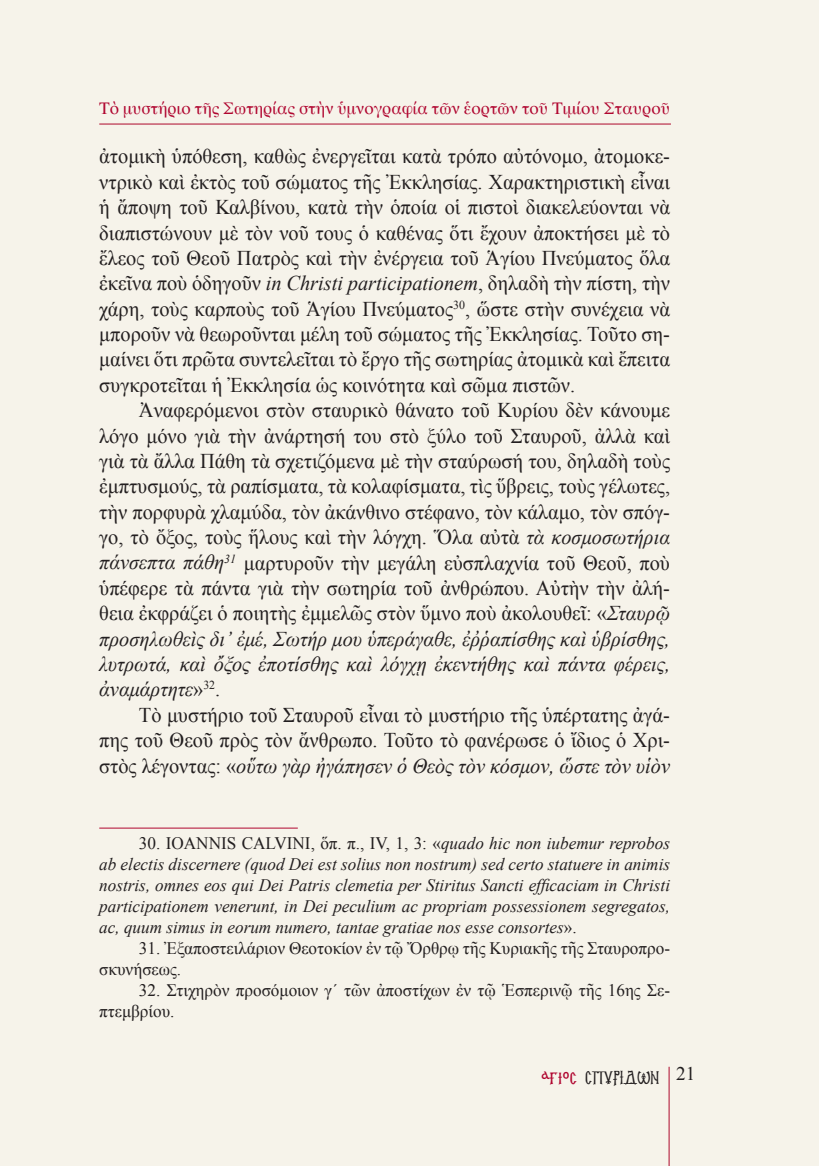
<style>
.page{position:relative;width:819px;height:1166px;background:#f6f3ea}
.page>*{position:absolute;margin:0;border:0;box-sizing:border-box;transform-origin:0 0}
.t1{font:21px/25.4px "Times New Roman";color:#231f20;text-align:justify}
.t2{font:italic 17.5px/21px "Times New Roman";color:#231f20;text-align:justify}
.t3{font:17.5px/21px "Times New Roman";color:#231f20}
.t4{font:17.5px "Tempora LGC Uni";color:#b00630}
.t5{font:17.5px "PF Konstantinople";color:#231f20}
.s1{font-style:italic}
.s2{font-style:normal}
.s3{font-size:21px;color:#b00630}
</style>
<div class="page">
<hr style="left:668px;top:1067px;width:1px;height:99px;background:#ae082c">
<hr style="left:99px;top:124px;width:572px;height:1px;background:#ae082c">
<hr style="left:99px;top:827px;width:199px;height:1px;background:#b00630">
<p class="t4" style="left:99px;top:94px;width:572px">Τὸ μυστήριο τῆς Σωτηρίας στὴν ὑμνογραφία τῶν ἑορτῶν τοῦ Τιμίου Σταυροῦ</p>
<p class="t1" style="left:99px;top:143px;width:572px">ἀτομικὴ ὑπόθεση, καθὼς ἐνεργεῖται κατὰ τρόπο αὐτόνομο, ἀτομοκε&shy;ντρικὸ καὶ ἐκτὸς τοῦ σώματος τῆς Ἐκκλησίας. Χαρακτηριστικὴ εἶναι ἡ ἄποψη τοῦ Καλβίνου, κατὰ τὴν ὁποία οἱ πιστοὶ διακελεύονται νὰ διαπιστώνουν μὲ τὸν νοῦ τους ὁ καθένας ὅτι ἔχουν ἀποκτήσει μὲ τὸ ἔλεος τοῦ Θεοῦ Πατρὸς καὶ τὴν ἐνέργεια τοῦ Ἁγίου Πνεύματος ὅλα ἐκεῖνα ποὺ ὁδηγοῦν <span class="s1">in Christi participationem</span>, δηλαδὴ τὴν πίστη, τὴν χάρη, τοὺς καρποὺς τοῦ Ἁγίου Πνεύματος<sup>30</sup>, ὥστε στὴν συνέχεια νὰ μποροῦν νὰ θεωροῦνται μέλη τοῦ σώματος τῆς Ἐκκλησίας. Τοῦτο ση&shy;μαίνει ὅτι πρῶτα συντελεῖται τὸ ἔργο τῆς σωτηρίας ἀτομικὰ καὶ ἔπειτα συγκροτεῖται ἡ Ἐκκλησία ὡς κοινότητα καὶ σῶμα πιστῶν.</p>
<p class="t1" style="left:99px;top:397px;width:572px;text-indent:40px">Ἀναφερόμενοι στὸν σταυρικὸ θάνατο τοῦ Κυρίου δὲν κάνουμε λόγο μόνο γιὰ τὴν ἀνάρτησή του στὸ ξύλο τοῦ Σταυροῦ, ἀλλὰ καὶ γιὰ τὰ ἄλλα Πάθη τὰ σχετιζόμενα μὲ τὴν σταύρωσή του, δηλαδὴ τοὺς ἐμπτυσμούς, τὰ ραπίσματα, τὰ κολαφίσματα, τὶς ὕβρεις, τοὺς γέλωτες, τὴν πορφυρὰ χλαμύδα, τὸν ἀκάνθινο στέφανο, τὸν κάλαμο, τὸν σπόγ&shy;γο, τὸ ὄξος, τοὺς ἥλους καὶ τὴν λόγχη. Ὅλα αὐτὰ <span class="s1">τὰ κοσμοσωτήρια πάνσεπτα πάθη</span><sup>31</sup> μαρτυροῦν τὴν μεγάλη εὐσπλαχνία τοῦ Θεοῦ, ποὺ ὑπέφερε τὰ πάντα γιὰ τὴν σωτηρία τοῦ ἀνθρώπου. Αὐτὴν τὴν ἀλή&shy;θεια ἐκφράζει ὁ ποιητὴς ἐμμελῶς στὸν ὕμνο ποὺ ἀκολουθεῖ: «<span class="s1">Σταυρῷ προσηλωθεὶς δι᾿ ἐμέ, Σωτήρ μου ὑπεράγαθε, ἐῤῥαπίσθης καὶ ὑβρίσθης, λυτρωτά, καὶ ὄξος ἐποτίσθης καὶ λόγχῃ ἐκεντήθης καὶ πάντα φέρεις, ἀναμάρτητε</span>»<sup>32</sup>.</p>
<p class="t1" style="left:99px;top:702px;width:572px;text-indent:40px">Τὸ μυστήριο τοῦ Σταυροῦ εἶναι τὸ μυστήριο τῆς ὑπέρτατης ἀγά&shy;πης τοῦ Θεοῦ πρὸς τὸν ἄνθρωπο. Τοῦτο τὸ φανέρωσε ὁ ἴδιος ὁ Χρι&shy;στὸς λέγοντας: «<span class="s1">οὕτω γὰρ ἠγάπησεν ὁ Θεὸς τὸν κόσμον, ὥστε τὸν υἱὸν</span></p>
<p class="t2" style="left:99px;top:832px;width:572px;text-indent:40px"><span class="s2">30. IOANNIS CALVINI, ὅπ. π., ΙV, 1, 3: «</span>quado hic non iubemur reprobos ab electis discernere (quod Dei est solius non nostrum) sed certo statuere in animis nostris, omnes eos qui Dei Patris clemetia per Stiritus Sancti efficaciam in Christi participationem venerunt, in Dei peculium ac propriam possessionem segregatos, ac, quum simus in eorum numero, tantae gratiae nos esse consortes<span class="s2">».</span></p>
<p class="t3" style="left:99px;top:937px;width:572px;text-indent:40px">31. Ἐξαποστειλάριον Θεοτοκίον ἐν τῷ Ὄρθρῳ τῆς Κυριακῆς τῆς Σταυροπρο&shy;σκυνήσεως.</p>
<p class="t3" style="left:99px;top:979px;width:572px;text-indent:40px">32. Στιχηρὸν προσόμοιον γ΄ τῶν ἀποστίχων ἐν τῷ Ἑσπερινῷ τῆς 16ης Σε&shy;πτεμβρίου.</p>
<p class="t5" style="left:541px;top:1066px;width:155px"><span class="s3">αγιοσ</span> ΣΠΥΡΙΔΩΝ <sup>21</sup></p>
</div>
